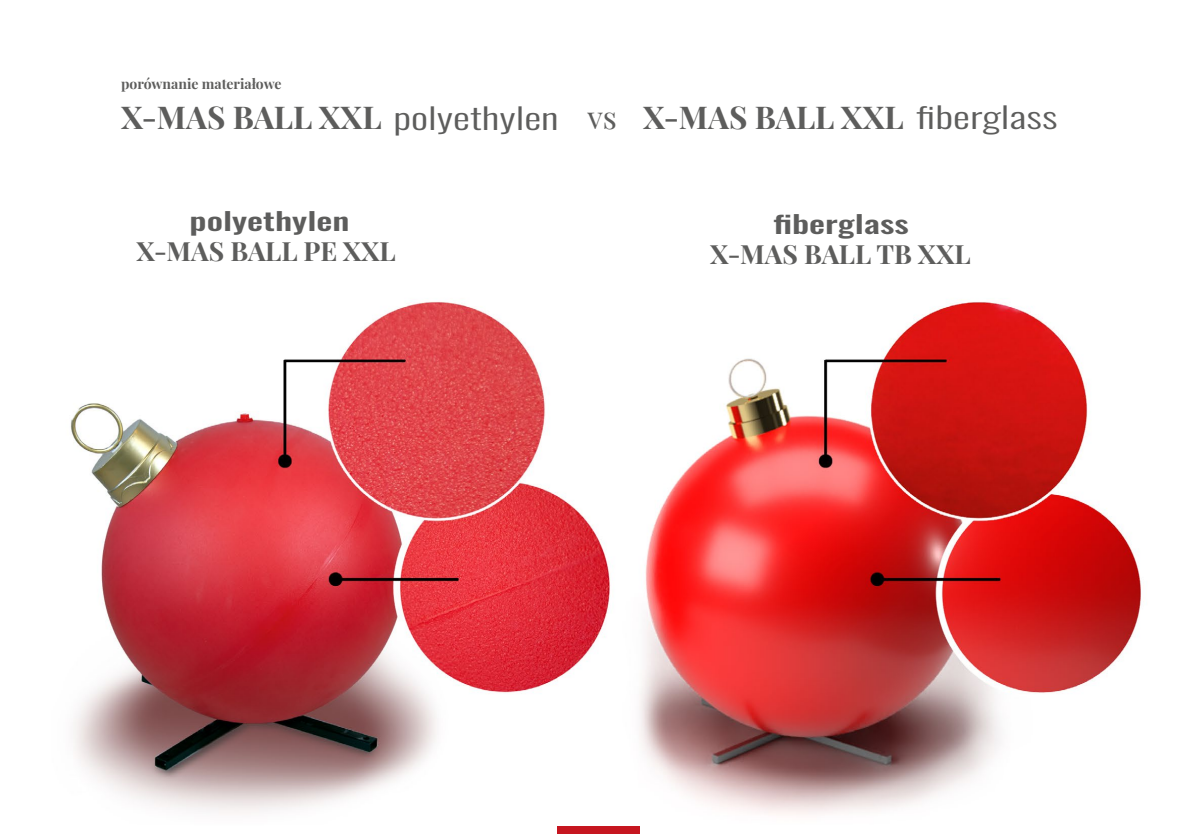
<style>
.page{position:relative;width:1196px;height:834px;background:#fff}
.page>*{position:absolute;margin:0;border:0;box-sizing:border-box;transform-origin:0 0}
.t1{font:700 31.5px "Playfair Display";color:#5d5d5c}
.t2{font:700 26.6px "Playfair Display";color:#5d5d5c}
.t3{font:500 24.5px "Oswald";color:#5d5d5c;scale:1.46 1}
.t4{font:700 14px "Playfair Display";color:#5d5d5c}
.s1{font-family:"Oswald";font-weight:300;font-size:29.22px}
.s2{font-weight:400}
</style>
<div class="page">
<div style="left:558px;top:792px;width:81px;height:41px;background:#c61620"></div>
<img style="left:70px;top:300px;width:1071px;height:525px">
<p class="t4" style="left:121px;top:72px;width:162px">porównanie materiałowe</p>
<p class="t1" style="left:121px;top:92px;width:937px">X-MAS BALL XXL <span class="s1">polyethylen</span> <span class="s2">vs</span> X-MAS BALL XXL <span class="s1">fiberglass</span></p>
<p class="t3" style="left:190px;top:208px;width:111px">polyethylen</p>
<p class="t2" style="left:137px;top:230px;width:261px">X-MAS BALL PE XXL</p>
<p class="t3" style="left:773px;top:211px;width:94px">fiberglass</p>
<p class="t2" style="left:710px;top:233px;width:262px">X-MAS BALL TB XXL</p>
</div>
